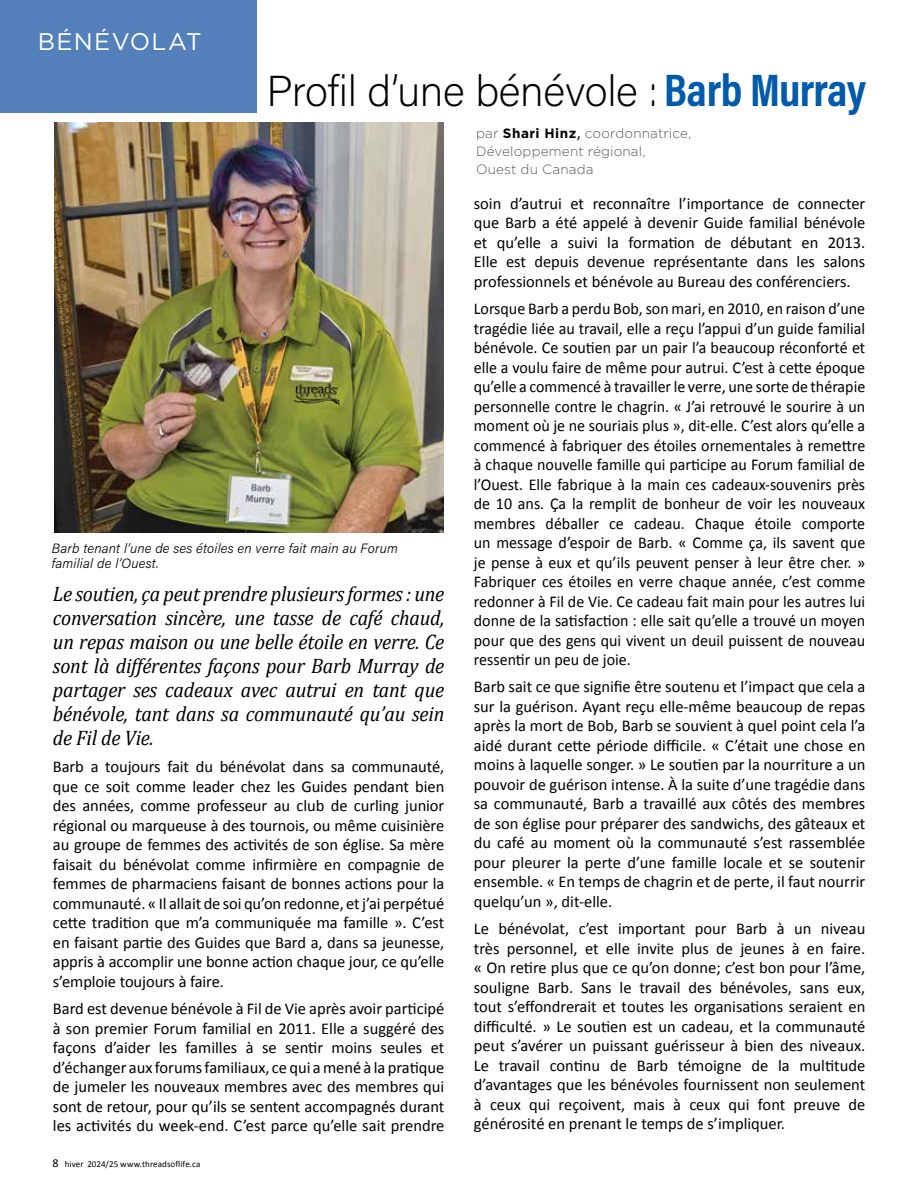
<style>
.page{position:relative;width:918px;height:1188px;background:#fff}
.page>*{position:absolute;margin:0;border:0;box-sizing:border-box;transform-origin:0 0}
.t1{font:43.2px "Acumin Variable Concept";letter-spacing:-.01em;color:#000}
.t2{font:24px "Gotham";letter-spacing:.055em;color:#fff}
.t3{font:italic 21px/24px "Cambria";letter-spacing:-.01em;color:#000;text-align:justify;scale:.95 1}
.t4{font:16.5px/19.5px "Calibri";color:#000;text-align:justify}
.t5{font:13.5px/15px "Acumin Variable Concept";letter-spacing:.01em;color:#000}
.t6{font:300 13.5px/18px "Gotham";letter-spacing:.015em;color:#58595b}
.t7{font:9px "Calibri";letter-spacing:.01em;color:#000}
.s1{font-size:46.05px;color:#005baa}
.s2{font-weight:700;color:#000}
.s3{font-family:"Calibri";font-weight:400;font-size:16.5px;color:#000}
.s4{font-size:12px}
</style>
<div class="page">
<div style="left:0;top:0;width:257px;height:112px;background:#5380bb"></div>
<img style="left:54px;top:122px;width:389px;height:411px">
<h2 class="t2" style="left:38px;top:26px;width:165px">BÉNÉVOLAT</h2>
<h1 class="t1" style="left:267px;top:62px;width:601px">Profil d’une bénévole : <span class="s1">Barb Murray</span></h1>
<p class="t6" style="left:476px;top:124px;width:217px">par <span class="s2">Shari Hinz</span><span class="s3">,</span> coordonnatrice,<br>Développement régional,<br>Ouest du Canada</p>
<p class="t5" style="left:52px;top:540px;width:348px">Barb tenant l’une de ses étoiles en verre fait main au Forum familial de l’Ouest.</p>
<p class="t3" style="left:53px;top:581px;width:414px">Le soutien, ça peut prendre plusieurs formes : une conversation sincère, une tasse de café chaud, un repas maison ou une belle étoile en verre. Ce sont là différentes façons pour Barb Murray de partager ses cadeaux avec autrui en tant que bénévole, tant dans sa communauté qu’au sein de Fil de Vie.</p>
<p class="t4" style="left:53px;top:756px;width:393px">Barb a toujours fait du bénévolat dans sa communauté, que ce soit comme leader chez les Guides pendant bien des années, comme professeur au club de curling junior régional ou marqueuse à des tournois, ou même cuisinière au groupe de femmes des activités de son église. Sa mère faisait du bénévolat comme infirmière en compagnie de femmes de pharmaciens faisant de bonnes actions pour la communauté. « Il allait de soi qu’on redonne, et j’ai perpétué cette tradition que m’a communiquée ma famille ». C’est en faisant partie des Guides que Bard a, dans sa jeunesse, appris à accomplir une bonne action chaque jour, ce qu’elle s’emploie toujours à faire.</p>
<p class="t4" style="left:53px;top:998px;width:393px">Bard est devenue bénévole à Fil de Vie après avoir participé à son premier Forum familial en 2011. Elle a suggéré des façons d’aider les familles à se sentir moins seules et d’échanger aux forums familiaux, ce qui a mené à la pratique de jumeler les nouveaux membres avec des membres qui sont de retour, pour qu’ils se sentent accompagnés durant les activités du week-end. C’est parce qu’elle sait prendre</p>
<p class="t7" style="left:52px;top:1158px;width:150px"><span class="s4">8</span> hiver 2024/25 www.threadsoflife.ca</p>
<p class="t4" style="left:474px;top:193px;width:393px">soin d’autrui et reconnaître l’importance de connecter que Barb a été appelé à devenir Guide familial bénévole et qu’elle a suivi la formation de débutant en 2013.<br>Elle est depuis devenue représentante dans les salons professionnels et bénévole au Bureau des conférenciers.</p>
<p class="t4" style="left:474px;top:298px;width:393px">Lorsque Barb a perdu Bob, son mari, en 2010, en raison d’une tragédie liée au travail, elle a reçu l’appui d’un guide familial bénévole. Ce soutien par un pair l’a beaucoup réconforté et elle a voulu faire de même pour autrui. C’est à cette époque qu’elle a commencé à travailler le verre, une sorte de thérapie personnelle contre le chagrin. « J’ai retrouvé le sourire à un moment où je ne souriais plus », dit-elle. C’est alors qu’elle a commencé à fabriquer des étoiles ornementales à remettre à chaque nouvelle famille qui participe au Forum familial de l’Ouest. Elle fabrique à la main ces cadeaux-souvenirs près de 10 ans. Ça la remplit de bonheur de voir les nouveaux membres déballer ce cadeau. Chaque étoile comporte un message d’espoir de Barb. « Comme ça, ils savent que je pense à eux et qu’ils peuvent penser à leur être cher. » Fabriquer ces étoiles en verre chaque année, c’est comme redonner à Fil de Vie. Ce cadeau fait main pour les autres lui donne de la satisfaction : elle sait qu’elle a trouvé un moyen pour que des gens qui vivent un deuil puissent de nouveau ressentir un peu de joie.</p>
<p class="t4" style="left:474px;top:676px;width:393px">Barb sait ce que signifie être soutenu et l’impact que cela a sur la guérison. Ayant reçu elle-même beaucoup de repas après la mort de Bob, Barb se souvient à quel point cela l’a aidé durant cette période difficile. « C’était une chose en moins à laquelle songer. » Le soutien par la nourriture a un pouvoir de guérison intense. À la suite d’une tragédie dans sa communauté, Barb a travaillé aux côtés des membres de son église pour préparer des sandwichs, des gâteaux et du café au moment où la communauté s’est rassemblée pour pleurer la perte d’une famille locale et se soutenir ensemble. « En temps de chagrin et de perte, il faut nourrir quelqu’un », dit-elle.</p>
<p class="t4" style="left:474px;top:918px;width:393px">Le bénévolat, c’est important pour Barb à un niveau très personnel, et elle invite plus de jeunes à en faire. « On retire plus que ce qu’on donne; c’est bon pour l’âme, souligne Barb. Sans le travail des bénévoles, sans eux, tout s’effondrerait et toutes les organisations seraient en difficulté. » Le soutien est un cadeau, et la communauté peut s’avérer un puissant guérisseur à bien des niveaux.<br>Le travail continu de Barb témoigne de la multitude d’avantages que les bénévoles fournissent non seulement à ceux qui reçoivent, mais à ceux qui font preuve de générosité en prenant le temps de s’impliquer.</p>
</div>
